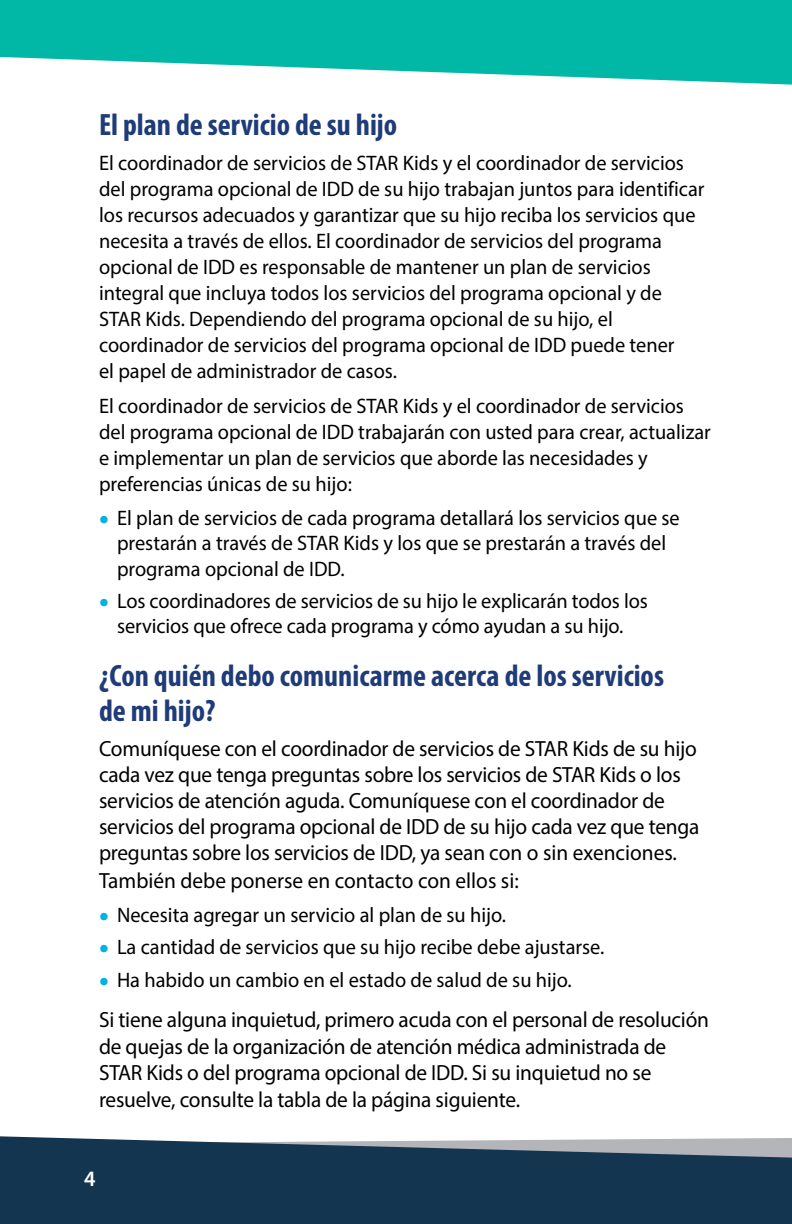
<style>
.page{position:relative;width:792px;height:1224px;background:#fff}
.page>*{position:absolute;margin:0;border:0;box-sizing:border-box;transform-origin:0 0}
.t1{font:700 condensed 31px/35px "Myriad Pro";color:#1f3c79}
.text_-_ENG{font:22px/26.2px "Myriad Pro";letter-spacing:-.01em;color:#000}
.t2{font:600 22px "Myriad Pro";color:#fff}
.text_-_ENG-2{font:21px/26px "Myriad Pro";color:#000}
.s1{font-size:36px;color:#00b2e1}
</style>
<div class="page">
<svg style="left:0;top:0;width:792px;height:85px;fill:#00b8a5"></svg>
<svg style="left:0;top:1136px;width:792px;height:88px;background:#2b4860"></svg>
<h2 class="t1" style="left:99px;top:107px;width:300px">El plan de servicio de su hijo</h2>
<p class="text_-_ENG-2" style="left:99px;top:150px;width:607px">El coordinador de servicios de STAR Kids y el coordinador de servicios del programa opcional de IDD de su hijo trabajan juntos para identificar los recursos adecuados y garantizar que su hijo reciba los servicios que necesita a través de ellos. El coordinador de servicios del programa opcional de IDD es responsable de mantener un plan de servicios integral que incluya todos los servicios del programa opcional y de STAR Kids. Dependiendo del programa opcional de su hijo, el coordinador de servicios del programa opcional de IDD puede tener<br>el papel de administrador de casos.</p>
<p class="text_-_ENG-2" style="left:99px;top:393px;width:613px">El coordinador de servicios de STAR Kids y el coordinador de servicios del programa opcional de IDD trabajarán con usted para crear, actualizar e implementar un plan de servicios que aborde las necesidades y preferencias únicas de su hijo:</p>
<p class="text_-_ENG-2" style="left:117px;top:505px;width:564px;line-height:25.2px;text-indent:-18px"><span class="s1">•</span> El plan de servicios de cada programa detallará los servicios que se prestarán a través de STAR Kids y los que se prestarán a través del programa opcional de IDD.</p>
<p class="text_-_ENG-2" style="left:99px;top:588px;width:550px;line-height:25.2px;text-align:center"><span class="s1">•</span> Los coordinadores de servicios de su hijo le explicarán todos los servicios que ofrece cada programa y cómo ayudan a su hijo.</p>
<h2 class="t1" style="left:99px;top:658px;width:567px">¿Con quién debo comunicarme acerca de los servicios de mi hijo?</h2>
<p class="text_-_ENG" style="left:99px;top:735px;width:602px">Comuníquese con el coordinador de servicios de STAR Kids de su hijo cada vez que tenga preguntas sobre los servicios de STAR Kids o los servicios de atención aguda. Comuníquese con el coordinador de servicios del programa opcional de IDD de su hijo cada vez que tenga preguntas sobre los servicios de IDD, ya sean con o sin exenciones.<br>También debe ponerse en contacto con ellos si:</p>
<p class="text_-_ENG-2" style="left:99px;top:901px;width:409px"><span class="s1">•</span> Necesita agregar un servicio al plan de su hijo.</p>
<p class="text_-_ENG-2" style="left:99px;top:934px;width:507px"><span class="s1">•</span> La cantidad de servicios que su hijo recibe debe ajustarse.</p>
<p class="text_-_ENG-2" style="left:99px;top:966px;width:474px"><span class="s1">•</span> Ha habido un cambio en el estado de salud de su hijo.</p>
<p class="text_-_ENG" style="left:99px;top:1006px;width:612px">Si tiene alguna inquietud, primero acuda con el personal de resolución de quejas de la organización de atención médica administrada de STAR Kids o del programa opcional de IDD. Si su inquietud no se resuelve, consulte la tabla de la página siguiente.</p>
<p class="t2" style="left:84px;top:1165px;width:13px">4</p>
</div>
